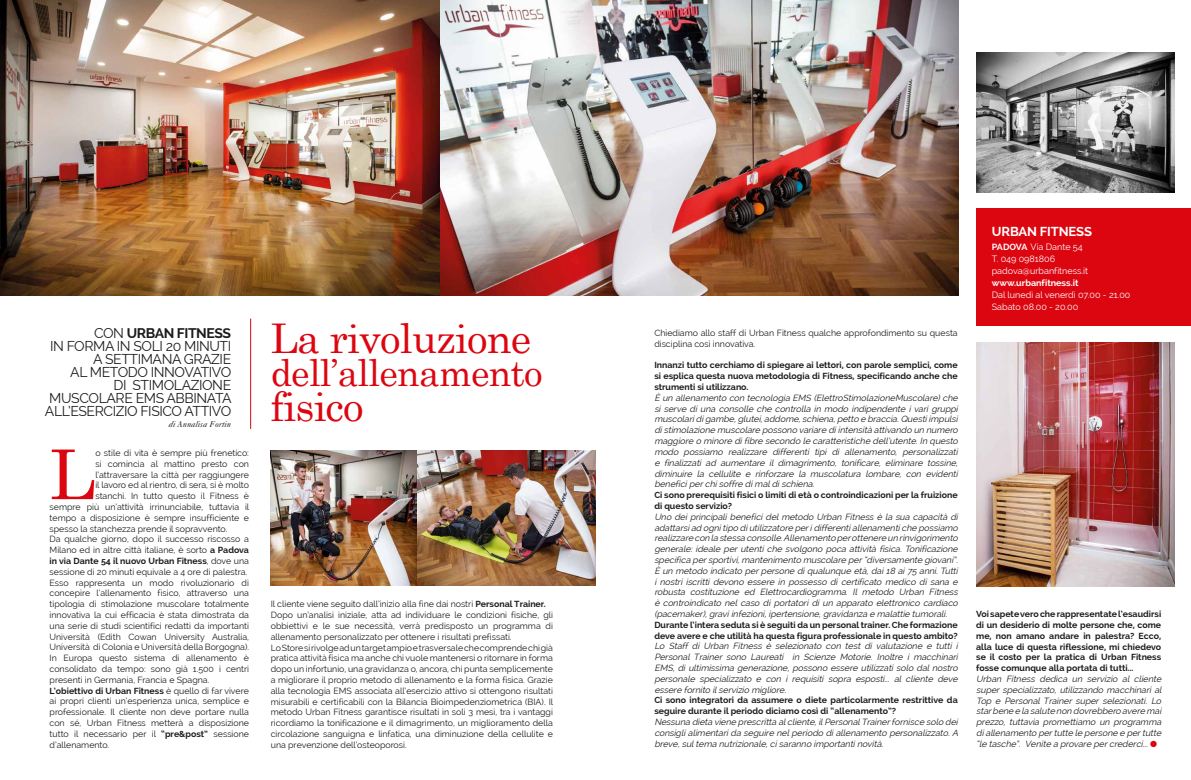
<style>
.page{position:relative;width:1191px;height:780px;background:#fff}
.page>*{position:absolute;margin:0;border:0;box-sizing:border-box;transform-origin:0 0}
.t1{font:68.6px "Century";color:#dc0611}
.t2{font:40.9px "Century";letter-spacing:-.02em;color:#dc0611}
.t3{font:37px "Century";letter-spacing:-.02em;color:#dc0611}
.t4{font:14px "Raleway";letter-spacing:-.03em;color:#1c1c1b}
.t5{font:700 14px "Raleway";letter-spacing:-.03em;color:#1c1c1b}
.t6{font:700 13px "Raleway";letter-spacing:-.01em;color:#fff}
.t7{font:9px/12px "Raleway";color:#fff}
.t8{font:700 9px "Raleway";color:#fff}
.t9{font:italic 8.8px/10.8px "Raleway";letter-spacing:-.01em;color:#1c1c1b;text-align:justify}
.t10{font:8.8px/10.8px "Raleway";color:#1c1c1b}
.t11{font:700 8.8px/10.8px "Raleway";color:#1c1c1b}
.t12{font:italic 8.5px "Caslon Five Forty";color:#1c1c1b}
.s1{font-weight:400}
.s2{font-weight:700}
.s3{color:#dc0611}
</style>
<div class="page">
<hr style="left:250px;top:318px;width:1px;height:111px;background:#dc0611">
<div style="left:976px;top:209px;width:215px;height:116px;background:#dc0611"></div>
<img style="left:0;top:0;width:440px;height:296px">
<img style="left:440px;top:0;width:518px;height:296px">
<img style="left:271px;top:451px;width:324px;height:134px">
<img style="left:976px;top:53px;width:198px;height:139px">
<img style="left:976px;top:342px;width:198px;height:244px">
<h3 class="t5" style="left:94px;top:325px;width:139px"><span class="s1">con</span> URBAN FITNESS</h3>
<h3 class="t4" style="left:50px;top:338px;width:180px">In forma i n soli 20 mi nuti</h3>
<h3 class="t4" style="left:93px;top:351px;width:133px">a settimana grazie</h3>
<h3 class="t4" style="left:70px;top:364px;width:162px">al metodo i nnovativo</h3>
<h3 class="t4" style="left:114px;top:377px;width:117px">di stimolazione</h3>
<h3 class="t4" style="left:49px;top:390px;width:11px">musc</h3>
<h3 class="t4" style="left:88px;top:390px;width:87px">olare EMS abbi</h3>
<h3 class="t4" style="left:196px;top:390px;width:35px">nata</h3>
<h3 class="t4" style="left:45px;top:402px;width:103px">all’esercizio fisic</h3>
<h3 class="t4" style="left:172px;top:402px;width:61px">o atti vo</h3>
<p class="t12" style="left:169px;top:418px;width:64px">di Annalisa Fortin</p>
<h1 class="t1" style="left:50px;top:416px;width:47px">L</h1>
<p class="t10" style="left:95px;top:447px;width:155px">o stile di vita è sempre più frenetico:</p>
<p class="t10" style="left:95px;top:458px;width:155px">si comincia al mattino presto con</p>
<p class="t10" style="left:95px;top:469px;width:155px">l’attraversare la città per raggiungere</p>
<p class="t10" style="left:95px;top:480px;width:155px">il lavoro ed al rientro, di sera, si è molto</p>
<p class="t10" style="left:95px;top:490px;width:155px">stanchi. In tutto questo il Fitness è</p>
<p class="t10" style="left:50px;top:501px;width:201px">sempre più un’attività irrinunciabile, tuttavia il</p>
<p class="t10" style="left:50px;top:512px;width:201px">tempo a disposizione è sempre insufficiente e</p>
<p class="t10" style="left:50px;top:523px;width:179px">spesso la stanchezza prende il sopravvento.</p>
<p class="t10" style="left:50px;top:534px;width:201px">Da qualche giorno, dopo il successo riscosso a</p>
<p class="t10" style="left:50px;top:544px;width:201px">Milano ed in altre città italiane, è sorto <span class="s2">a Padova</span></p>
<p class="t11" style="left:50px;top:555px;width:201px">in via Dante 54 il nuovo Urban Fitness<span class="s1">, dove una</span></p>
<p class="t10" style="left:50px;top:566px;width:199px">sessione di 20 minuti equivale a 4 ore di palestra.</p>
<p class="t10" style="left:50px;top:577px;width:201px">Esso rappresenta un modo rivoluzionario di</p>
<p class="t10" style="left:50px;top:587px;width:201px">concepire l’allenamento fisico, attraverso una</p>
<p class="t10" style="left:50px;top:598px;width:201px">tipologia di stimolazione muscolare totalmente</p>
<p class="t10" style="left:50px;top:609px;width:201px">innovativa la cui efficacia è stata dimostrata da</p>
<p class="t10" style="left:50px;top:620px;width:201px">una serie di studi scientifici redatti da importanti</p>
<p class="t10" style="left:50px;top:631px;width:201px">Università (Edith Cowan University Australia,</p>
<p class="t10" style="left:50px;top:641px;width:201px">Università di Colonia e Università della Borgogna).</p>
<p class="t10" style="left:50px;top:652px;width:201px">In Europa questo sistema di allenamento è</p>
<p class="t10" style="left:50px;top:663px;width:201px">consolidato da tempo: sono già 1.500 i centri</p>
<p class="t10" style="left:50px;top:674px;width:161px">presenti in Germania, Francia e Spagna.</p>
<p class="t11" style="left:50px;top:685px;width:201px">L’obiettivo di Urban Fitness <span class="s1">è quello di far vivere</span></p>
<p class="t10" style="left:50px;top:695px;width:201px">ai propri clienti un’esperienza unica, semplice e</p>
<p class="t10" style="left:50px;top:706px;width:201px">professionale. Il cliente non deve portare nulla</p>
<p class="t10" style="left:50px;top:717px;width:201px">con sé, Urban Fitness metterà a disposizione</p>
<p class="t10" style="left:50px;top:728px;width:201px">tutto il necessario per il <span class="s2">“pre&amp;post”</span> sessione</p>
<p class="t10" style="left:50px;top:739px;width:61px">d’allenamento.</p>
<h2 class="t2" style="left:271px;top:303px;width:262px">La rivoluzione</h2>
<h3 class="t3" style="left:271px;top:341px;width:273px">dell’allenamento</h3>
<h2 class="t2" style="left:271px;top:371px;width:94px">fisico</h2>
<p class="t10" style="left:271px;top:599px;width:284px">Il cliente viene seguito dall’inizio alla fine dai nostri <span class="s2">Personal Trainer.<br></span>Dopo un’analisi iniziale, atta ad individuare le condizioni fisiche, gli obbiettivi e le sue necessità, verrà predisposto un programma di allenamento personalizzato per ottenere i risultati prefissati.<br>Lo Store si rivolge ad un target ampio e trasversale che comprende chi già pratica attività fisica ma anche chi vuole mantenersi o ritornare in forma dopo un infortunio, una gravidanza o, ancora, chi punta semplicemente a migliorare il proprio metodo di allenamento e la forma fisica. Grazie alla tecnologia EMS associata all’esercizio attivo si ottengono risultati misurabili e certificabili con la Bilancia Bioimpedenziometrica (BIA). Il metodo Urban Fitness garantisce risultati in soli 3 mesi, tra i vantaggi ricordiamo la tonificazione e il dimagrimento, un miglioramento della circolazione sanguigna e linfatica, una diminuzione della cellulite e una prevenzione dell’osteoporosi.</p>
<p class="t10" style="left:654px;top:327px;width:305px">Chiediamo allo staff di Urban Fitness qualche approfondimento su questa disciplina così innovativa.</p>
<p class="t11" style="left:654px;top:360px;width:305px;text-align:justify">Innanzi tutto cerchiamo di spiegare ai lettori, con parole semplici, come si esplica questa nuova metodologia di Fitness, specificando anche che strumenti si utilizzano.</p>
<p class="t9" style="left:654px;top:392px;width:307px">È un allenamento con tecnologia EMS (ElettroStimolazioneMuscolare) che si serve di una consolle che controlla in modo indipendente i vari gruppi muscolaridigambe,glutei,addome,schiena,petto e braccia.Questiimpulsi distimolazione muscolare possono variare diintensità attivando un numero maggiore o minore difibre secondo le caratteristiche dell’utente.In questo modo possiamo realizzare differenti tipi di allenamento, personalizzati e finalizzati ad aumentare il dimagrimento, tonificare, eliminare tossine, diminuire la cellulite e rinforzare la muscolatura lombare, con evidenti beneficiperchisoffre dimaldischiena.</p>
<p class="t11" style="left:654px;top:489px;width:305px">Ci sono prerequisiti fisici o limiti di età o controindicazioni per la fruizione di questo servizio?</p>
<p class="t9" style="left:654px;top:511px;width:307px">Uno dei principali benefici del metodo Urban Fitness è la sua capacità di adattarsiad ognitipo diutilizzatore peridifferentiallenamentiche possiamo realizzare con la stessa consolle.Allenamento perottenere un rinvigorimento generale: ideale per utenti che svolgono poca attività fisica. Tonificazione specifica persportivi,mantenimento muscolare per“diversamente giovani”.<br>È un metodo indicato perpersone diqualunque età,dai18 ai75 anni.Tutti i nostri iscritti devono essere in possesso di certificato medico di sana e robusta costituzione ed Elettrocardiogramma. Il metodo Urban Fitness è controindicato nel caso di portatori di un apparato elettronico cardiaco (pacemaker),graviinfezioni,ipertensione,gravidanza e malattie tumorali.</p>
<p class="t11" style="left:654px;top:619px;width:305px">Durante l’intera seduta si è seguiti da un personal trainer. Che formazione deve avere e che utilità ha questa figura professionale in questo ambito?</p>
<p class="t9" style="left:654px;top:641px;width:307px">Lo Staff di Urban Fitness è selezionato con test di valutazione e tutti i Personal Trainer sono Laureati in Scienze Motorie. Inoltre i macchinari EMS, di ultimissima generazione, possono essere utilizzati solo dal nostro personale specializzato e con i requisiti sopra esposti... al cliente deve essere fornito ilservizio migliore.</p>
<p class="t11" style="left:654px;top:695px;width:305px">Ci sono integratori da assumere o diete particolarmente restrittive da seguire durante il periodo diciamo così di “allenamento”?</p>
<p class="t9" style="left:654px;top:716px;width:307px">Nessuna dieta viene prescritta alcliente,ilPersonalTrainerfornisce solo dei consiglialimentarida seguire nelperiodo diallenamento personalizzato.A breve,sultema nutrizionale,cisaranno importantinovità.</p>
<h3 class="t6" style="left:991px;top:224px;width:102px">URBAN FITNESS</h3>
<p class="t7" style="left:991px;top:241px;width:98px"><span class="s2">PADOVA</span> Via Dante 54<br>T. 049 0981806 padova@urbanfitness.it</p>
<p class="t8" style="left:991px;top:277px;width:88px">www.urbanfitness.it</p>
<p class="t7" style="left:991px;top:289px;width:140px">Dal lunedì al venerdì 07.00 - 21.00<br>Sabato 08.00 - 20.00</p>
<p class="t11" style="left:976px;top:608px;width:186px;text-align:justify">Voi sapete vero che rappresentate l’esaudirsi di un desiderio di molte persone che, come me, non amano andare in palestra? Ecco, alla luce di questa riflessione, mi chiedevo se il costo per la pratica di Urban Fitness fosse comunque alla portata di tutti...</p>
<p class="t9" style="left:976px;top:673px;width:189px">Urban Fitness dedica un servizio al cliente super specializzato, utilizzando macchinari al Top e Personal Trainer super selezionati. Lo starbene e la salute non dovrebbero avere mai prezzo, tuttavia promettiamo un programma diallenamento pertutte le persone e pertutte “le tasche”. Venite a provare percrederci... <span class="s3">●</span></p>
</div>
